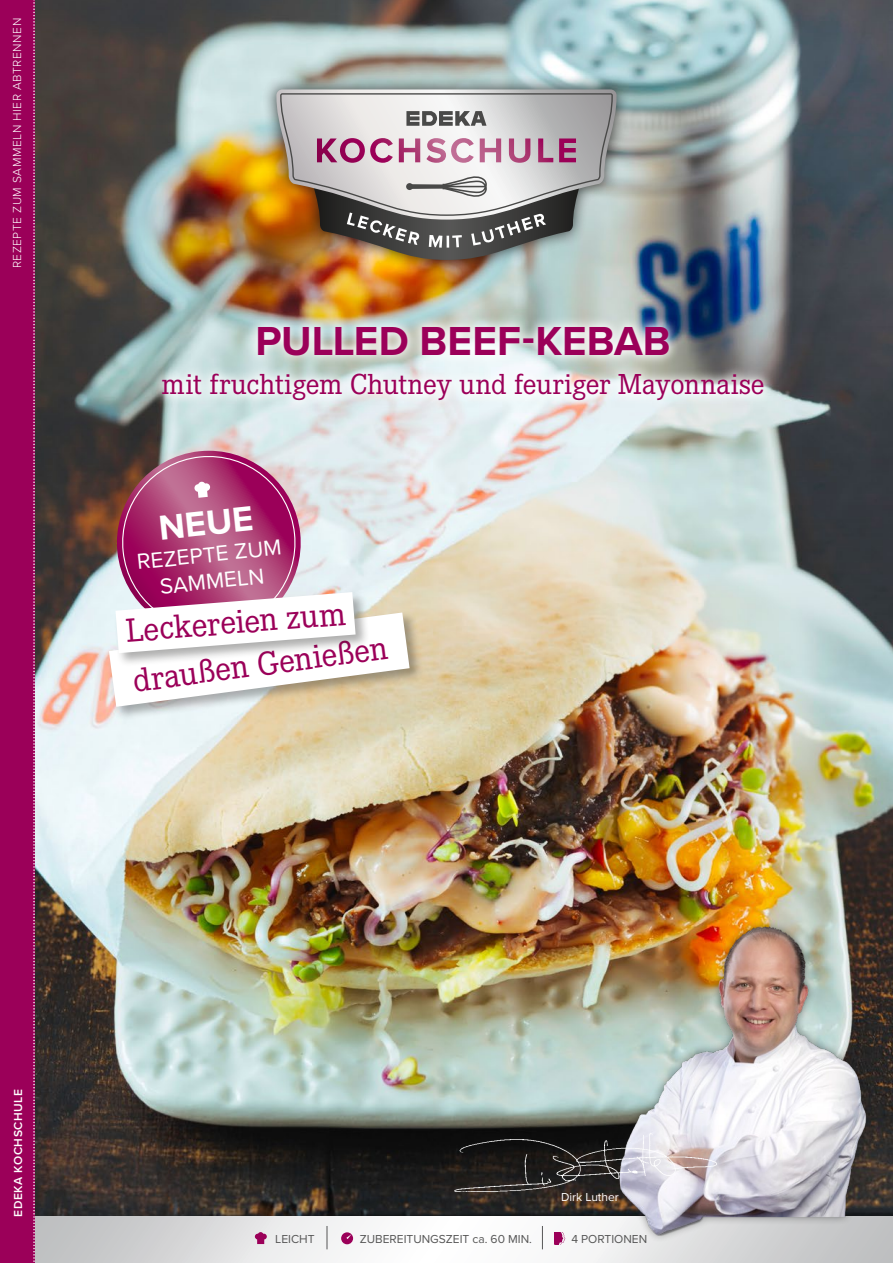
<style>
.page{position:relative;width:893px;height:1263px;background:#fff}
.page>*{position:absolute;margin:0;border:0;box-sizing:border-box;transform-origin:0 0}
.t1{font:700 42px "Proxima Nova";color:#9b0059}
.t2{font:700 36px "Proxima Nova";color:#fff}
.t3{font:34.65px "Corporate E Pro";color:#9b0059}
.t4{font:30px "Corporate E Pro";letter-spacing:-.005em;color:#9b0059}
.t5{font:22.5px/27px "Proxima Nova";color:#fff;text-align:center}
.t6{font:12px "Proxima Nova";color:#565656}
.t7{font:300 12px "Proxima Nova";letter-spacing:.045em;color:#fff}
.t8{font:600 12px "Proxima Nova";letter-spacing:.045em;color:#fff}
.t9{font:12px "Proxima Nova";color:#fff}
</style>
<div class="page">
<img style="left:35px;top:0;width:858px;height:1208px">
<svg style="left:152px;top:315px;width:623px;height:97px"></svg>
<div style="left:0;top:1208px;width:893px;height:55px;background:#1a1a18;opacity:.7"></div>
<svg style="left:35px;top:1217px;width:858px;height:46px"></svg>
<div style="left:612px;top:918px;width:263px;height:325px;background:#1a1a18;opacity:.5"></div>
<img style="left:610px;top:906px;width:270px;height:330px">
<div style="left:263px;top:76px;width:367px;height:198px;background:#1a1a18;opacity:.8"></div>
<svg style="left:276px;top:89px;width:341px;height:171px;background:#b0a49f"></svg>
<img style="left:451px;top:1128px;width:270px;height:69px">
<svg style="left:542px;top:1226px;width:1px;height:23px"></svg>
<svg style="left:555px;top:1232px;width:10px;height:12px"></svg>
<div style="left:341px;top:1232px;width:12px;height:12px;background:#9b0059;border-radius:50%"></div>
<svg style="left:346px;top:1234px;width:5px;height:5px"></svg>
<svg style="left:327px;top:1226px;width:1px;height:23px"></svg>
<svg style="left:255px;top:1232px;width:12px;height:12px"></svg>
<div style="left:107px;top:611px;width:316px;height:109px;background:#1a1a18;opacity:.35"></div>
<svg style="left:109px;top:451px;width:301px;height:256px"></svg>
<div style="left:0;top:0;width:34px;height:1263px;background:#9b0059"></div>
<svg style="left:33px;top:0;width:2px;height:1263px"></svg>
<p class="t7" style="left:8px;top:268px;width:252px;rotate:-90deg">REZEPTE ZUM SAMMELN HIER ABTRENNEN</p>
<h1 class="t1" style="left:255px;top:310px;width:417px">PULLED BEEF-KEBAB</h1>
<p class="t4" style="left:162px;top:364px;width:604px">mit fruchtigem Chutney und feuriger Mayonnaise</p>
<p class="t2" style="left:156px;top:501px;width:96px;rotate:-6deg">NEUE</p>
<p class="t5" style="left:136px;top:548px;width:147px;rotate:-6deg">REZEPTE ZUM<br>SAMMELN</p>
<p class="t3" style="left:124px;top:608px;width:222px;rotate:-5deg">Leckereien zum</p>
<p class="t3" style="left:130px;top:656px;width:258px;rotate:-7deg">draußen Genießen</p>
<p class="t8" style="left:9px;top:1217px;width:129px;rotate:-90deg">EDEKA KOCHSCHULE</p>
<p class="t9" style="left:561px;top:1188px;width:59px">Dirk Luther</p>
<p class="t6" style="left:275px;top:1230px;width:41px">LEICHT</p>
<p class="t6" style="left:360px;top:1230px;width:174px">ZUBEREITUNGSZEIT ca. 60 MIN.</p>
<p class="t6" style="left:571px;top:1230px;width:77px">4 PORTIONEN</p>
</div>
